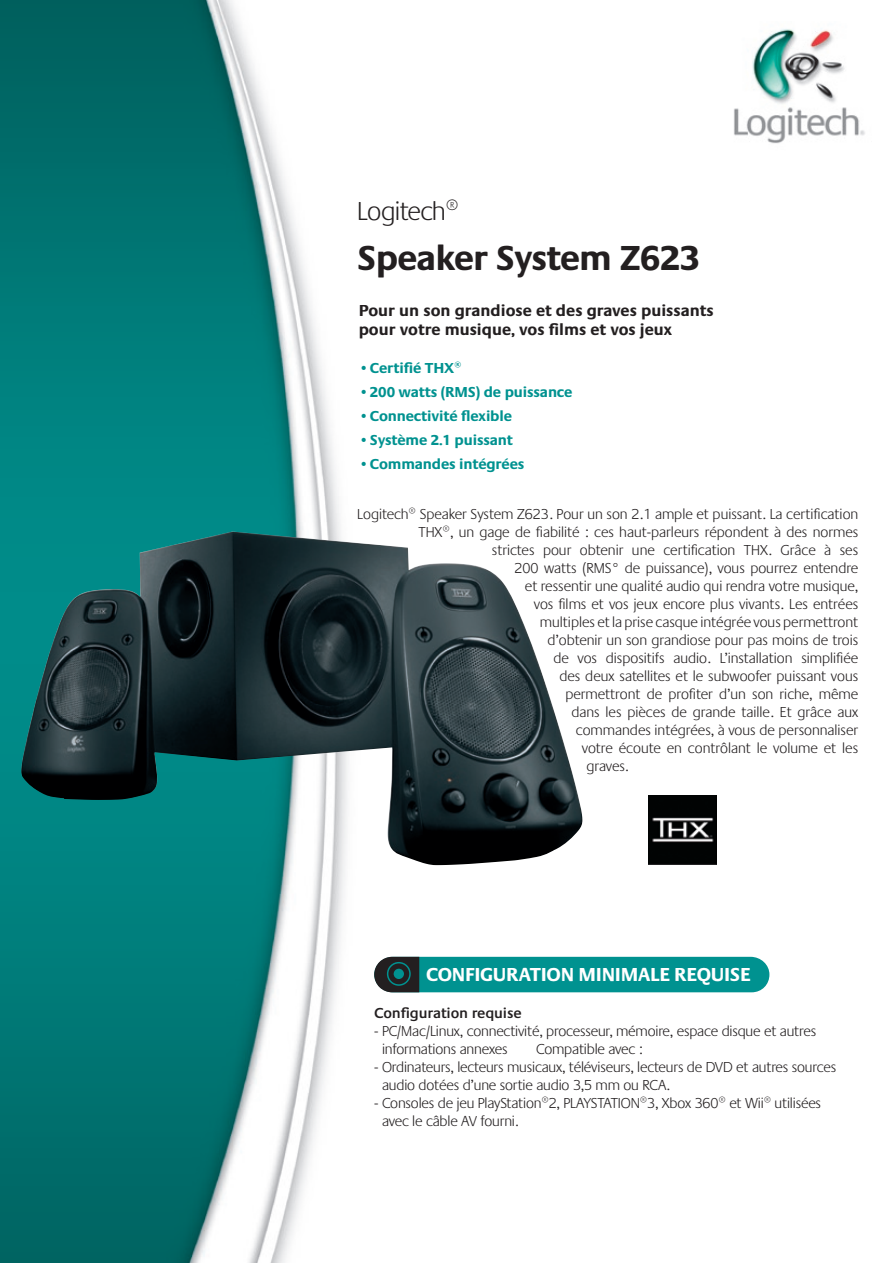
<style>
.page{position:relative;width:893px;height:1263px;background:#fff}
.page>*{position:absolute;margin:0;border:0;box-sizing:border-box;transform-origin:0 0}
.t1{font:700 36px "Praxis";letter-spacing:-.02em;color:#231f20}
.t2{font:300 27px "Praxis";letter-spacing:-.02em;color:#231f20}
.t3{font:700 19.5px "Praxis CEEF";letter-spacing:-.015em;color:#fff}
.Shelf_card_copy{font:700 16.5px "Praxis";color:#231f20}
.Product_description{font:300 15px "Praxis";color:#231f20}
.Sys_req_sans{font:300 15px/18px "Praxis";letter-spacing:-.01em;color:#231f20}
.Features{font:700 15px "Praxis";letter-spacing:-.01em;color:#009290}
.Sys_req___tech_spec{font:600 15px "Praxis";letter-spacing:-.01em;color:#231f20}
</style>
<div class="page">
<img style="left:0;top:0;width:444px;height:1263px">
<img style="left:734px;top:29px;width:131px;height:115px">
<img style="left:21px;top:531px;width:561px;height:334px">
<img style="left:649px;top:795px;width:67px;height:69px">
<svg style="left:373px;top:956px;width:397px;height:37px;background:#128f8d"></svg>
<div style="left:387px;top:962px;width:24px;height:24px;border:2px solid #009290;border-radius:50%"></div>
<div style="left:393px;top:968px;width:12px;height:12px;background:#009290;border-radius:50%"></div>
<div style="left:392px;top:967px;width:13px;height:13px;border:2px solid #231f20;border-radius:50%"></div>
<p class="t2" style="left:357px;top:197px;width:103px">Logitech®</p>
<p class="t1" style="left:357px;top:238px;width:344px">Speaker System Z623</p>
<p class="Shelf_card_copy" style="left:359px;top:301px;width:356px">Pour un son grandiose et des graves puissants</p>
<p class="Shelf_card_copy" style="left:359px;top:321px;width:315px">pour votre musique, vos films et vos jeux</p>
<p class="Features" style="left:359px;top:360px;width:105px">•Certifié THX®</p>
<p class="Features" style="left:359px;top:384px;width:215px">•200 watts (RMS) de puissance</p>
<p class="Features" style="left:359px;top:408px;width:155px">•Connectivité flexible</p>
<p class="Features" style="left:359px;top:432px;width:156px">•Système 2.1 puissant</p>
<p class="Features" style="left:359px;top:456px;width:167px">•Commandes intégrées</p>
<p class="Product_description" style="left:357px;top:507px;width:503px">Logitech® Speaker System Z623. Pour un son 2.1 ample et puissant. La certification</p>
<p class="Product_description" style="left:418px;top:525px;width:441px">THX®, un gage de fiabilité : ces haut-parleurs répondent à des normes</p>
<p class="Product_description" style="left:492px;top:543px;width:368px">strictes pour obtenir une certification THX. Grâce à ses</p>
<p class="Product_description" style="left:514px;top:561px;width:345px">200 watts (RMS° de puissance), vous pourrez entendre</p>
<p class="Product_description" style="left:525px;top:579px;width:335px">et ressentir une qualité audio qui rendra votre musique,</p>
<p class="Product_description" style="left:534px;top:597px;width:326px">vos films et vos jeux encore plus vivants. Les entrées</p>
<p class="Product_description" style="left:540px;top:615px;width:320px">multiples et la prise casque intégrée vous permettront</p>
<p class="Product_description" style="left:547px;top:633px;width:312px">d’obtenir un son grandiose pour pas moins de trois</p>
<p class="Product_description" style="left:553px;top:651px;width:306px">de vos dispositifs audio. L’installation simplifiée</p>
<p class="Product_description" style="left:559px;top:669px;width:300px">des deux satellites et le subwoofer puissant vous</p>
<p class="Product_description" style="left:565px;top:687px;width:294px">permettront de profiter d’un son riche, même</p>
<p class="Product_description" style="left:571px;top:705px;width:288px">dans les pièces de grande taille. Et grâce aux</p>
<p class="Product_description" style="left:576px;top:723px;width:284px">commandes intégrées, à vous de personnaliser</p>
<p class="Product_description" style="left:582px;top:741px;width:278px">votre écoute en contrôlant le volume et les</p>
<p class="Product_description" style="left:586px;top:759px;width:44px">graves.</p>
<p class="t3" style="left:426px;top:963px;width:326px">CONFIGURATION MINIMALE REQUISE</p>
<p class="Sys_req___tech_spec" style="left:374px;top:1004px;width:149px">Configuration requise</p>
<p class="Sys_req_sans" style="left:382px;top:1022px;width:436px;text-indent:-8px">- PC/Mac/Linux, connectivité, processeur, mémoire, espace disque et autres informations annexes</p>
<p class="Sys_req_sans" style="left:536px;top:1040px;width:108px">Compatible avec :</p>
<p class="Sys_req_sans" style="left:382px;top:1058px;width:456px;text-indent:-8px">- Ordinateurs, lecteurs musicaux, téléviseurs, lecteurs de DVD et autres sources audio dotées d’une sortie audio 3,5 mm ou RCA.</p>
<p class="Sys_req_sans" style="left:382px;top:1094px;width:441px;text-indent:-8px">- Consoles de jeu PlayStation®2, PLAYSTATION®3, Xbox 360® et Wii® utilisées avec le câble AV fourni.</p>
</div>
